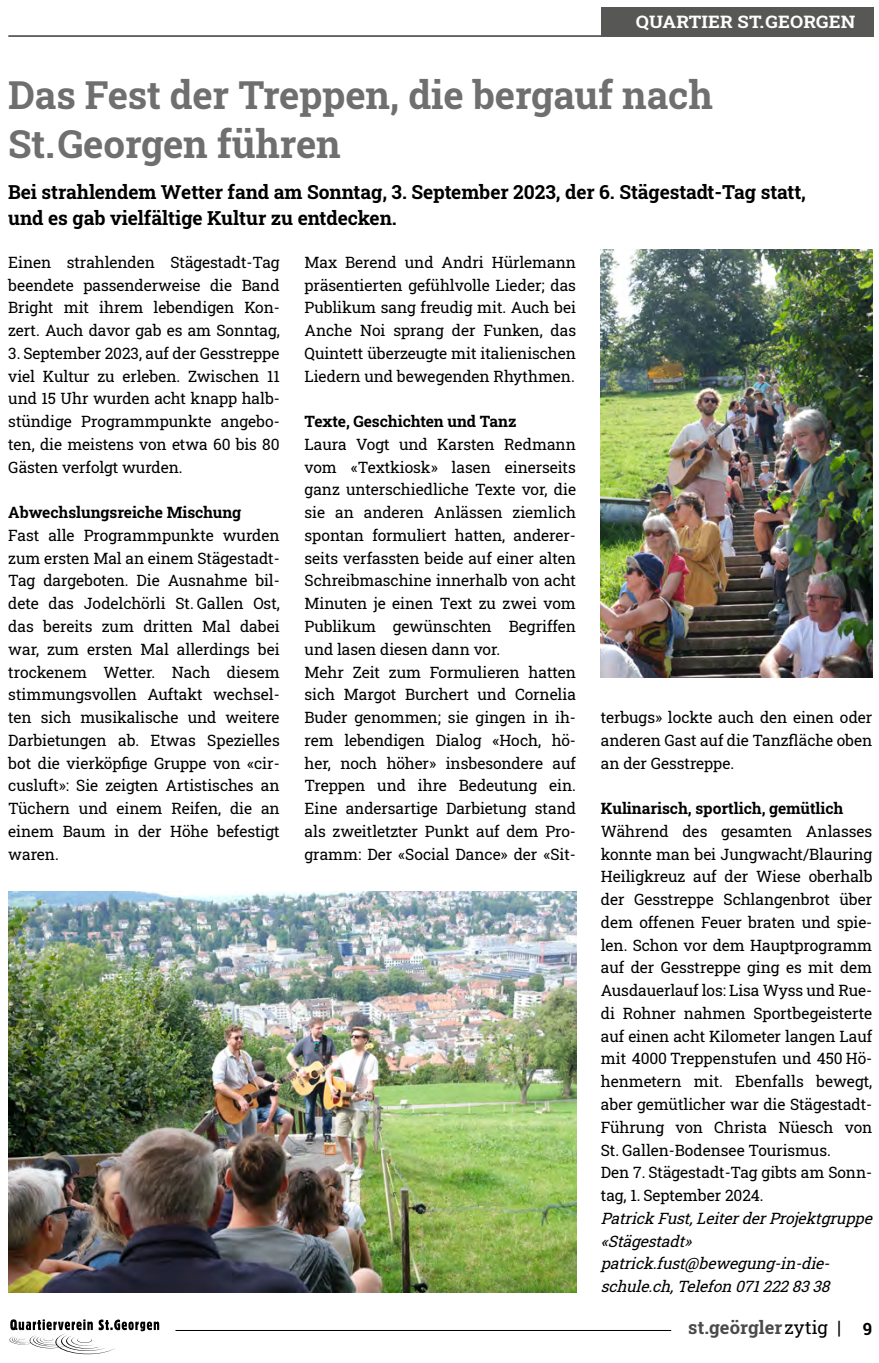
<style>
.page{position:relative;width:879px;height:1363px;background:#fff}
.page>*{position:absolute;margin:0;border:0;box-sizing:border-box;transform-origin:0 0}
.t1{font:700 38.5px/49px "Roboto Slab";letter-spacing:-.005em;color:#706f6f}
.t2{font:700 19.25px/26.2px "Roboto Slab";letter-spacing:-.005em;color:#000}
.t3{font:700 18.03px "Roboto Slab";letter-spacing:.005em;color:#4a4a49}
.t4{font:700 17.15px "Roboto Slab";letter-spacing:.005em;color:#fff;scale:1.08 1}
.t5{font:15.58px/22.8px "Roboto Slab";letter-spacing:-.005em;color:#000;text-align:justify}
.t6{font:italic 15.58px/22.8px "Roboto Slab";color:#000}
.t7{font:700 15.58px "Roboto Slab";letter-spacing:-.005em;color:#000}
.s1{font-size:18.38px}
.s2{font-weight:400;color:#000}
.s3{font-weight:400;font-size:18.38px;color:#000}
.s4{font-size:16.8px;color:#000}
</style>
<div class="page">
<hr style="left:175px;top:1329px;width:496px;height:1px;background:#000">
<svg style="left:10px;top:1319px;width:149px;height:34px"></svg>
<div style="left:601px;top:7px;width:272px;height:30px;background:#575756"></div>
<hr style="left:8px;top:35px;width:865px;height:2px;background:#575756">
<img style="left:600px;top:249px;width:271px;height:428px">
<img style="left:8px;top:891px;width:567px;height:400px">
<p class="t4" style="left:635px;top:10px;width:204px">QUARTIER ST. GEORGEN</p>
<h1 class="t1" style="left:8px;top:69px;width:705px">Das Fest der Treppen, die bergauf nach<br>St. Georgen führen</h1>
<p class="t2" style="left:8px;top:178px;width:798px">Bei strahlendem Wetter fand am Sonntag, 3. September 2023, der 6. Stägestadt-Tag statt, und es gab vielfältige Kultur zu entdecken.</p>
<p class="t5" style="left:8px;top:250px;width:273px">Einen strahlenden Stägestadt-Tag beendete passenderweise die Band Bright mit ihrem lebendigen Kon&shy;zert. Auch davor gab es am Sonntag,</p>
<p class="t5" style="left:8px;top:341px;width:273px">3. September 2023, auf der Gesstreppe viel Kultur zu erleben. Zwischen 11 und 15 Uhr wurden acht knapp halb&shy;stündige Programmpunkte angebo&shy;ten, die meistens von etwa 60 bis 80<br>Gästen verfolgt wurden.</p>
<p class="t7" style="left:8px;top:502px;width:234px">Abwechslungsreiche Mischung</p>
<p class="t5" style="left:8px;top:523px;width:273px">Fast alle Programmpunkte wurden zum ersten Mal an einem Stägestadt-Tag dargeboten. Die Ausnahme bil&shy;dete das Jodelchörli St. Gallen Ost, das bereits zum dritten Mal dabei war, zum ersten Mal allerdings bei trockenem Wetter. Nach diesem stimmungsvollen Auftakt wechsel&shy;ten sich musikalische und weitere Darbietungen ab. Etwas Spezielles bot die vierköpfige Gruppe von «cir&shy;cusluft»: Sie zeigten Artistisches an Tüchern und einem Reifen, die an einem Baum in der Höhe befestigt waren.</p>
<p class="t5" style="left:304px;top:250px;width:273px">Max Berend und Andri Hürlemann präsentierten gefühlvolle Lieder; das Publikum sang freudig mit. Auch bei Anche Noi sprang der Funken, das Quintett überzeugte mit italienischen Liedern und bewegenden Rhythmen.</p>
<p class="t7" style="left:304px;top:411px;width:213px">Texte, Geschichten und Tanz</p>
<p class="t5" style="left:304px;top:432px;width:273px;text-align:left">Laura Vogt und Karsten Redmann vom «Textkiosk» lasen einerseits ganz unterschiedliche Texte vor, die sie an anderen Anlässen ziemlich spontan formuliert hatten, anderer&shy;seits verfassten beide auf einer alten Schreibmaschine innerhalb von acht Minuten je einen Text zu zwei vom Publikum gewünschten Begriffen und lasen diesen dann vor.<br>Mehr Zeit zum Formulieren hatten sich Margot Burchert und Cornelia Buder genommen; sie gingen in ih&shy;rem lebendigen Dialog «Hoch, hö&shy;her, noch höher» insbesondere auf Treppen und ihre Bedeutung ein.<br>Eine andersartige Darbietung stand als zweitletzter Punkt auf dem Pro&shy;gramm: Der «Social Dance» der «Sit-</p>
<p class="t5" style="left:600px;top:705px;width:273px">terbugs» lockte auch den einen oder anderen Gast auf die Tanzfläche oben an der Gesstreppe.</p>
<p class="t7" style="left:600px;top:797px;width:244px">Kulinarisch, sportlich, gemütlich</p>
<p class="t5" style="left:600px;top:819px;width:273px;text-align:left">Während des gesamten Anlasses konnte man bei Jungwacht/Blauring Heiligkreuz auf der Wiese oberhalb der Gesstreppe Schlangenbrot über dem offenen Feuer braten und spie&shy;len. Schon vor dem Hauptprogramm auf der Gesstreppe ging es mit dem Ausdauerlauf los: Lisa Wyss und Rue&shy;di Rohner nahmen Sportbegeisterte auf einen acht Kilometer langen Lauf mit 4000 Treppenstufen und 450 Hö&shy;henmetern mit. Ebenfalls bewegt, aber gemütlicher war die Stägestadt-Führung von Christa Nüesch von St. Gallen-Bodensee Tourismus.<br>Den 7. Stägestadt-Tag gibts am Sonn&shy;tag, 1. September 2024.</p>
<p class="t6" style="left:600px;top:1206px;width:277px">Patrick Fust,LeiterderProjektgruppe «Stägestadt» patrick.fust@bewegung-in-die&shy;schule.ch,Telefon 0712228338</p>
<p class="t3" style="left:688px;top:1315px;width:185px"><span class="s1">s</span>t.geörgler<span class="s2">zytig</span> <span class="s3">|</span> <span class="s4">9</span></p>
</div>
